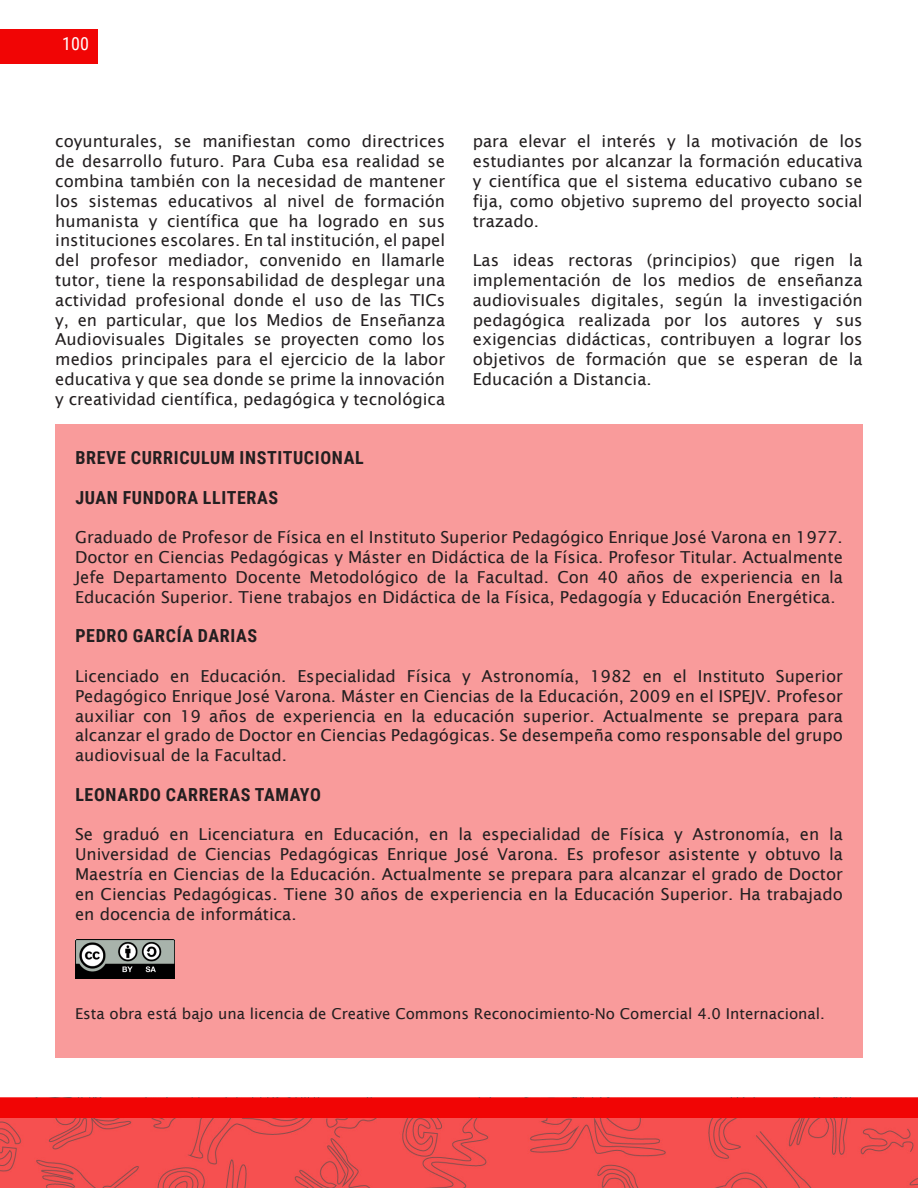
<style>
.page{position:relative;width:918px;height:1188px;background:#fff}
.page>*{position:absolute;margin:0;border:0;box-sizing:border-box;transform-origin:0 0}
.Textos_11_pt__justif{font:700 18px "Roboto Condensed";letter-spacing:.035em;color:#231f20}
.t1{font:18px "Roboto Condensed";color:#fff}
.Textos_11_pt__justif-2{font:16.5px/19.8px "Lucida Sans";color:#231f20;text-align:justify}
.Referencias{font:15px "Lucida Sans";color:#231f20}
</style>
<div class="page">
<div style="left:55px;top:425px;width:808px;height:633px;background:#f99b9b"></div>
<img style="left:75px;top:939px;width:99px;height:40px">
<img style="left:0;top:1118px;width:918px;height:70px">
<div style="left:0;top:1098px;width:918px;height:20px;background:#f10505"></div>
<div style="left:0;top:30px;width:98px;height:34px;background:#f10505"></div>
<p class="t1" style="left:62px;top:31px;width:28px">100</p>
<p class="Textos_11_pt__justif-2" style="left:55px;top:132px;width:391px">coyunturales, se manifiestan como directrices de desarrollo futuro. Para Cuba esa realidad se combina también con la necesidad de mantener los sistemas educativos al nivel de formación humanista y científica que ha logrado en sus instituciones escolares. En tal institución, el papel del profesor mediador, convenido en llamarle tutor, tiene la responsabilidad de desplegar una actividad profesional donde el uso de las TICs y, en particular, que los Medios de Enseñanza Audiovisuales Digitales se proyecten como los medios principales para el ejercicio de la labor educativa y que sea donde se prime la innovación y creatividad científica, pedagógica y tecnológica</p>
<p class="Textos_11_pt__justif-2" style="left:473px;top:132px;width:391px">para elevar el interés y la motivación de los estudiantes por alcanzar la formación educativa y científica que el sistema educativo cubano se fija, como objetivo supremo del proyecto social trazado.</p>
<p class="Textos_11_pt__justif-2" style="left:473px;top:250px;width:391px">Las ideas rectoras (principios) que rigen la implementación de los medios de enseñanza audiovisuales digitales, según la investigación pedagógica realizada por los autores y sus exigencias didácticas, contribuyen a lograr los objetivos de formación que se esperan de la Educación a Distancia.</p>
<p class="Textos_11_pt__justif" style="left:75px;top:445px;width:290px">BREVE CURRICULUM INSTITUCIONAL</p>
<p class="Textos_11_pt__justif" style="left:75px;top:485px;width:204px">JUAN FUNDORA LLITERAS</p>
<p class="Textos_11_pt__justif-2" style="left:75px;top:528px;width:769px">Graduado de Profesor de Física en el Instituto Superior Pedagógico Enrique José Varona en 1977.<br>Doctor en Ciencias Pedagógicas y Máster en Didáctica de la Física. Profesor Titular. Actualmente Jefe Departamento Docente Metodológico de la Facultad. Con 40 años de experiencia en la Educación Superior. Tiene trabajos en Didáctica de la Física, Pedagogía y Educación Energética.</p>
<p class="Textos_11_pt__justif" style="left:75px;top:623px;width:183px">PEDRO GARCÍA DARIAS</p>
<p class="Textos_11_pt__justif-2" style="left:75px;top:666px;width:769px">Licenciado en Educación. Especialidad Física y Astronomía, 1982 en el Instituto Superior Pedagógico Enrique José Varona. Máster en Ciencias de la Educación, 2009 en el ISPEJV. Profesor auxiliar con 19 años de experiencia en la educación superior. Actualmente se prepara para alcanzar el grado de Doctor en Ciencias Pedagógicas. Se desempeña como responsable del grupo audiovisual de la Facultad.</p>
<p class="Textos_11_pt__justif" style="left:75px;top:782px;width:247px">LEONARDO CARRERAS TAMAYO</p>
<p class="Textos_11_pt__justif-2" style="left:75px;top:825px;width:769px">Se graduó en Licenciatura en Educación, en la especialidad de Física y Astronomía, en la Universidad de Ciencias Pedagógicas Enrique José Varona. Es profesor asistente y obtuvo la Maestría en Ciencias de la Educación. Actualmente se prepara para alcanzar el grado de Doctor en Ciencias Pedagógicas. Tiene 30 años de experiencia en la Educación Superior. Ha trabajado en docencia de informática.</p>
<p class="Referencias" style="left:75px;top:1005px;width:751px">Esta obra está bajo una licencia de Creative Commons Reconocimiento-No Comercial 4.0 Internacional.</p>
</div>
